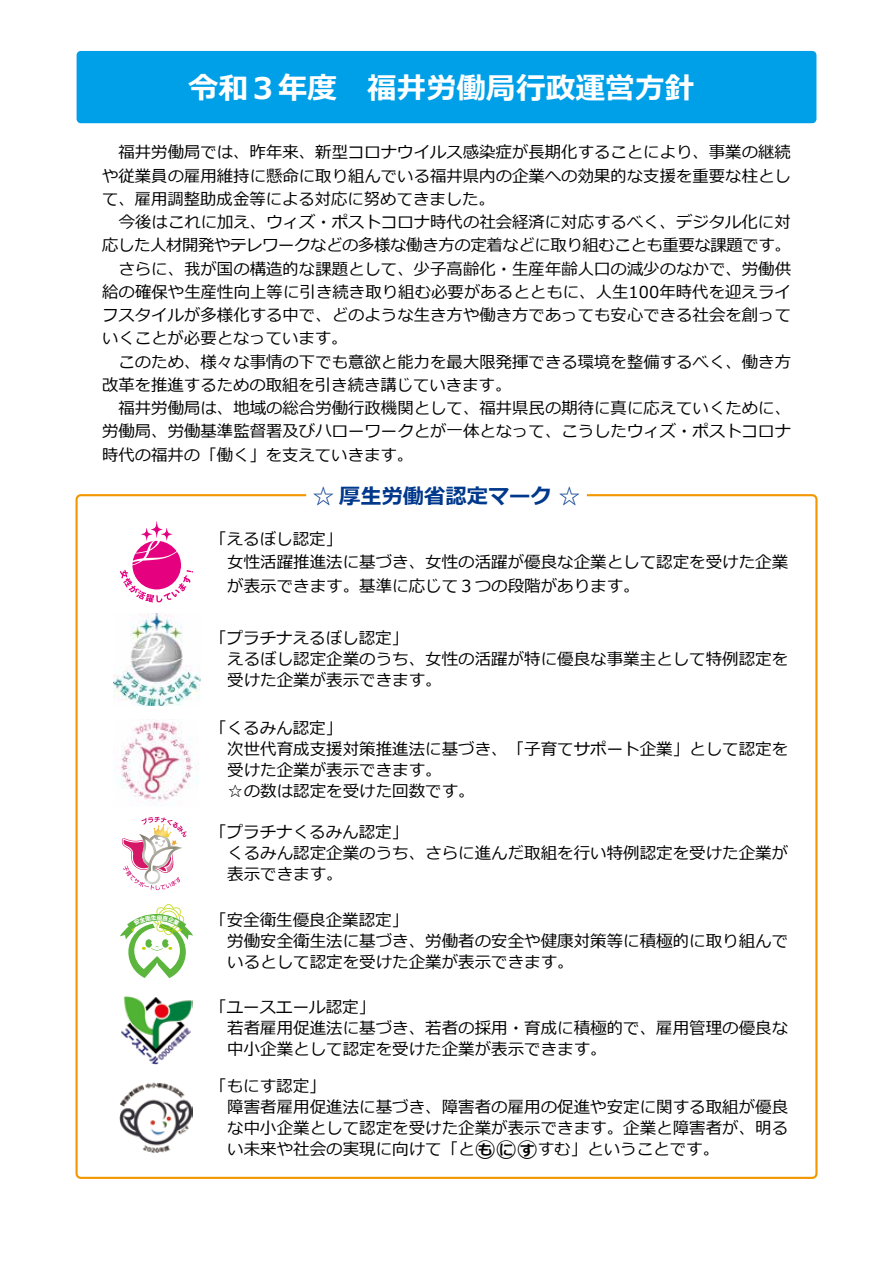
<style>
.page{position:relative;width:893px;height:1263px;background:#fff}
.page>*{position:absolute;margin:0;border:0;box-sizing:border-box;transform-origin:0 0}
.t1{font:700 29.7px "Meiryo";color:#fff}
.t2{font:700 21.3px "Meiryo";color:#00388b}
.t3{font:16.5px/21px "Meiryo";color:#000}
.t4{font:16.35px/23.2px "Meiryo";color:#000;text-align:justify}
.s1{font-family:"Koz Go Pr 6 N";font-weight:400}
.s2{font-weight:700;font-size:21px}
</style>
<div class="page">
<div style="left:77px;top:51px;width:739px;height:72px;background:#00a0e9;border-radius:4px"></div>
<img style="left:121px;top:996px;width:72px;height:69px">
<img style="left:113px;top:614px;width:87px;height:91px">
<svg style="left:120px;top:521px;width:73px;height:81px"></svg>
<img style="left:119px;top:1082px;width:73px;height:71px">
<img style="left:113px;top:719px;width:86px;height:87px">
<svg style="left:120px;top:817px;width:73px;height:161px"></svg>
<h1 class="t1" style="left:189px;top:67px;width:507px">令和３年度　福井労働局行政運営方針</h1>
<p class="t4" style="left:102px;top:142px;width:690px">　福井労働局では、昨年来、新型コロナウイルス感染症が長期化することにより、事業の継続や従業員の雇用維持に懸命に取り組んでいる福井県内の企業への効果的な支援を重要な柱として、雇用調整助成金等による対応に努めてきました。</p>
<p class="t4" style="left:102px;top:211px;width:690px;text-align:left;text-indent:17px">今後はこれに加え、ウィズ・ポストコロナ時代の社会経済に対応するべく、デジタル化に対応した人材開発やテレワークなどの多様な働き方の定着などに取り組むことも重要な課題です。　さらに、我が国の構造的な課題として、少子高齢化・生産年齢人口の減少のなかで、労働供給の確保や生産性向上等に引き続き取り組む必要があるとともに、人生100年時代を迎えライフスタイルが多様化する中で、どのような生き方や働き方であっても安心できる社会を創っていくことが必要となっています。<br>　このため、様々な事情の下でも意欲と能力を最大限発揮できる環境を整備するべく、働き方改革を推進するための取組を引き続き講じていきます。<br>　福井労働局は、地域の総合労働行政機関として、福井県民の期待に真に応えていくために、労働局、労働基準監督署及びハローワークとが一体となって、こうしたウィズ・ポストコロナ時代の福井の「働く」を支えていきます。</p>
<h2 class="t2" style="left:313px;top:481px;width:269px"><span class="s1">☆</span> 厚生労働省認定マーク <span class="s1">☆</span></h2>
<p class="t3" style="left:227px;top:528px;width:563px;line-height:23.2px;text-indent:-17px">「えるぼし認定」<br>女性活躍推進法に基づき、女性の活躍が優良な企業として認定を受けた企業が表示できます。基準に応じて３つの段階があります。</p>
<p class="t3" style="left:227px;top:629px;width:563px;text-indent:-17px">「プラチナえるぼし認定」<br>えるぼし認定企業のうち、女性の活躍が特に優良な事業主として特例認定を受けた企業が表示できます。</p>
<p class="t3" style="left:227px;top:719px;width:563px;text-indent:-17px">「くるみん認定」<br>次世代育成支援対策推進法に基づき、「子育てサポート企業」として認定を受けた企業が表示できます。<br>☆の数は認定を受けた回数です。</p>
<p class="t3" style="left:227px;top:822px;width:563px;text-indent:-17px">「プラチナくるみん認定」<br>くるみん認定企業のうち、さらに進んだ取組を行い特例認定を受けた企業が表示できます。</p>
<p class="t3" style="left:227px;top:911px;width:563px;text-indent:-17px">「安全衛生優良企業認定」<br>労働安全衛生法に基づき、労働者の安全や健康対策等に積極的に取り組んでいるとして認定を受けた企業が表示できます。</p>
<p class="t3" style="left:227px;top:997px;width:563px;text-indent:-17px">「ユースエール認定」<br>若者雇用促進法に基づき、若者の採用・育成に積極的で、雇用管理の優良な中小企業として認定を受けた企業が表示できます。</p>
<p class="t3" style="left:227px;top:1077px;width:563px;text-indent:-17px">「もにす認定」<br>障害者雇用促進法に基づき、障害者の雇用の促進や安定に関する取組が優良な中小企業として認定を受けた企業が表示できます。企業と障害者が、明るい未来や社会の実現に向けて「と<span class="s2">もにす</span>すむ」ということです。</p>
</div>
